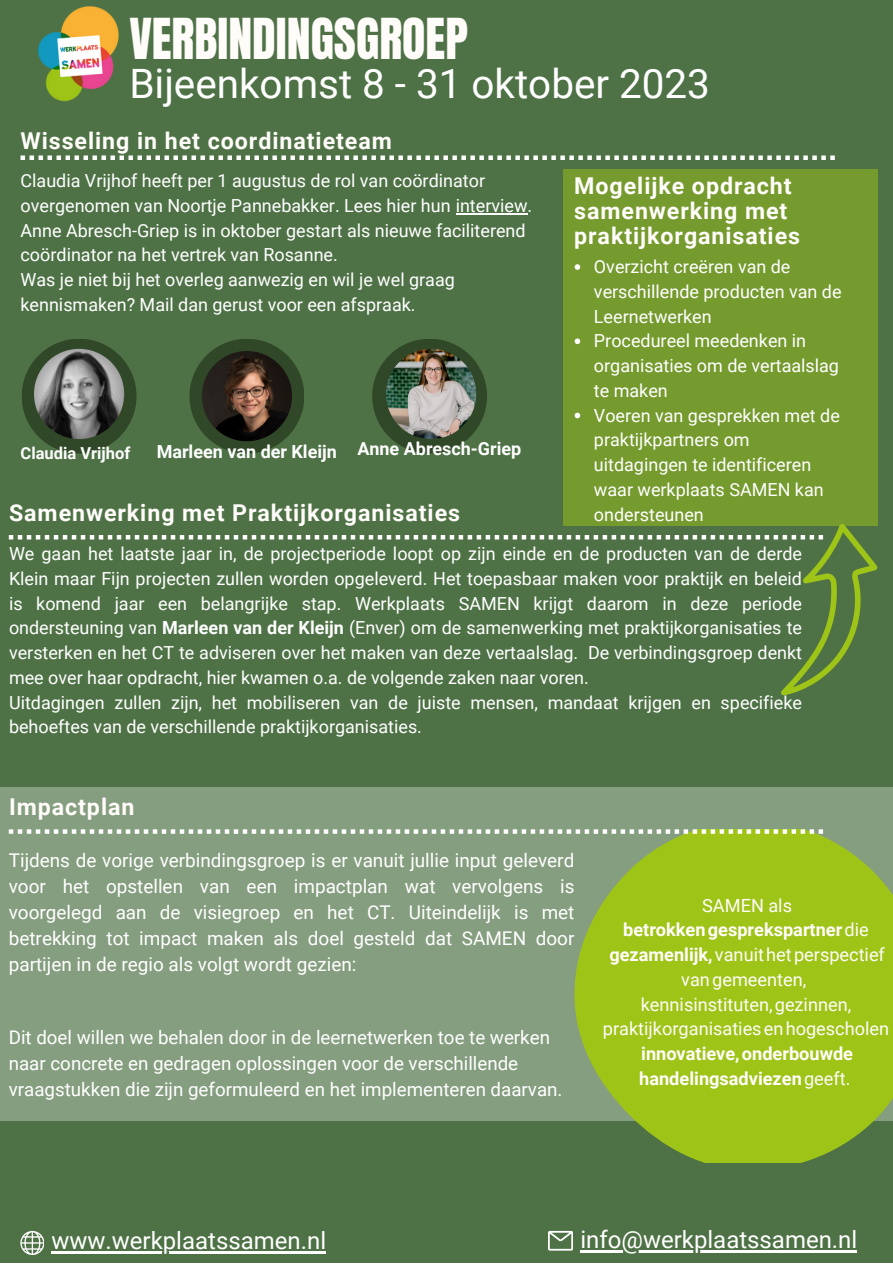
<style>
.page{position:relative;width:893px;height:1264px;background:#fff}
.page>*{position:absolute;margin:0;border:0;box-sizing:border-box;transform-origin:0 0}
.t1{font:48px "Anton";color:#fffcfa}
.t2{font:40.5px "Roboto";color:#fff}
.t3{font:24px "Roboto";color:#fff}
.t4{font:700 23.25px/24.8px "Roboto";letter-spacing:.04em;color:#fffcfa}
.t5{font:18.9px/26px "Roboto";color:#fff;text-align:justify}
.t6{font:18.75px/25.8px "Roboto";color:#fff}
.t7{font:18.15px "Roboto";color:#fffcfa}
.t8{font:700 18.15px/24.8px "Roboto";color:#fffcfa;text-align:center}
.t9{font:18px/24.8px "Roboto";color:#fff}
.t10{font:700 18px "Roboto";color:#fff}
.t11{font:700 16.5px "Roboto";color:#fff}
.s1{font-weight:700}
.s2{font-weight:400}
</style>
<div class="page">
<div style="left:0;top:0;width:892px;height:1262px;background:#4e7246"></div>
<img style="left:38px;top:6px;width:81px;height:96px">
<svg style="left:20px;top:1231px;width:24px;height:23px"></svg>
<hr style="left:51px;top:1251px;width:275px;height:2px;background:#fff">
<svg style="left:548px;top:1230px;width:24px;height:20px"></svg>
<hr style="left:580px;top:1250px;width:277px;height:2px;background:#fff">
<hr style="left:455px;top:213px;width:72px;height:1px;background:#fff">
<div style="left:563px;top:169px;width:315px;height:356px;background:#759a2e"></div>
<svg style="left:574px;top:264px;width:6px;height:6px"></svg>
<svg style="left:574px;top:338px;width:6px;height:6px"></svg>
<svg style="left:574px;top:412px;width:6px;height:6px"></svg>
<div style="left:22px;top:339px;width:114px;height:114px;background:#304828;border-radius:50%"></div>
<img style="left:34px;top:349px;width:90px;height:90px;border-radius:50%">
<div style="left:189px;top:339px;width:115px;height:114px;background:#304828;border-radius:50%"></div>
<div style="left:372px;top:339px;width:115px;height:114px;background:#304828;border-radius:50%"></div>
<img style="left:202px;top:351px;width:90px;height:90px;border-radius:50%">
<img style="left:386px;top:349px;width:90px;height:90px;border-radius:50%">
<svg style="left:21px;top:155px;width:813px;height:5px"></svg>
<div style="left:0;top:787px;width:892px;height:333px;background:#869e80"></div>
<svg style="left:574px;top:830px;width:318px;height:332px;background:#97bc23"></svg>
<svg style="left:9px;top:524px;width:869px;height:172px"></svg>
<svg style="left:9px;top:829px;width:814px;height:4px"></svg>
<p class="t1" style="left:129px;top:5px;width:340px">VERBINDINGSGROEP</p>
<p class="t2" style="left:129px;top:61px;width:582px">Bijeenkomst 8 - 31 oktober 2023</p>
<p class="t4" style="left:21px;top:128px;width:373px">Wisseling in het coordinatieteam</p>
<p class="t9" style="left:21px;top:169px;width:513px">Claudia Vrijhof heeft per 1 augustus de rol van coördinator overgenomen van Noortje Pannebakker. Lees hier hun interview.<br>Anne Abresch-Griep is in oktober gestart als nieuwe faciliterend coördinator na het vertrek van Rosanne.</p>
<p class="t9" style="left:21px;top:267px;width:436px">Was je niet bij het overleg aanwezig en wil je wel graag kennismaken? Mail dan gerust voor een afspraak.</p>
<p class="t11" style="left:21px;top:444px;width:111px">Claudia Vrijhof</p>
<p class="t10" style="left:157px;top:441px;width:182px">Marleen van der Kleijn</p>
<p class="t10" style="left:357px;top:438px;width:165px">Anne Abresch-Griep</p>
<p class="t4" style="left:9px;top:501px;width:452px">Samenwerking met Praktijkorganisaties</p>
<p class="t4" style="left:574px;top:174px;width:227px">Mogelijke opdracht samenwerking met praktijkorganisaties</p>
<p class="t9" style="left:594px;top:255px;width:249px">Overzicht creëren van de verschillende producten van de<br>Leernetwerken</p>
<p class="t9" style="left:594px;top:329px;width:246px">Procedureel meedenken in organisaties om de vertaalslag te maken</p>
<p class="t9" style="left:594px;top:403px;width:247px">Voeren van gesprekken met de praktijkpartners om uitdagingen te identificeren waar werkplaats SAMEN kan ondersteunen</p>
<p class="t9" style="left:9px;top:541px;width:794px;text-align:justify">We gaan het laatste jaar in, de projectperiode loopt op zijn einde en de producten van de derde Klein maar Fijn projecten zullen worden opgeleverd. Het toepasbaar maken voor praktijk en beleid is komend jaar een belangrijke stap. Werkplaats SAMEN krijgt daarom in deze periode ondersteuning van <span class="s1">Marleen van der Kleijn</span> (Enver) om de samenwerking met praktijkorganisaties te versterken en het CT te adviseren over het maken van deze vertaalslag. De verbindingsgroep denkt mee over haar opdracht, hier kwamen o.a. de volgende zaken naar voren.</p>
<p class="t9" style="left:9px;top:690px;width:794px">Uitdagingen zullen zijn, het mobiliseren van de juiste mensen, mandaat krijgen en specifieke behoeftes van de verschillende praktijkorganisaties.</p>
<p class="t4" style="left:9px;top:795px;width:127px">Impactplan</p>
<p class="t5" style="left:9px;top:847px;width:567px">Tijdens de vorige verbindingsgroep is er vanuit jullie input geleverd voor het opstellen van een impactplan wat vervolgens is voorgelegd aan de visiegroep en het CT. Uiteindelijk is met betrekking tot impact maken als doel gesteld dat SAMEN door partijen in de regio als volgt wordt gezien:</p>
<p class="t6" style="left:9px;top:1024px;width:555px">Dit doel willen we behalen door in de leernetwerken toe te werken naar concrete en gedragen oplossingen voor de verschillende vraagstukken die zijn geformuleerd en het implementeren daarvan.</p>
<p class="t8" style="left:623px;top:893px;width:247px"><span class="s2">SAMEN als </span>betrokkengesprekspartner<span class="s2">die</span></p>
<p class="t7" style="left:609px;top:944px;width:277px"><span class="s1">gezamenlijk,</span> vanuithetperspectief</p>
<p class="t7" style="left:681px;top:969px;width:126px">vangemeenten,</p>
<p class="t7" style="left:640px;top:993px;width:212px">kennisinstituten,gezinnen,</p>
<p class="t7" style="left:602px;top:1018px;width:288px">praktijkorganisatiesenhogescholen</p>
<p class="t8" style="left:639px;top:1041px;width:215px;text-align:left">innovatieve,onderbouwde handelingsadviezen<span class="s2">geeft.</span></p>
<p class="t3" style="left:51px;top:1227px;width:276px">www.werkplaatssamen.nl</p>
<p class="t3" style="left:580px;top:1225px;width:278px">info@werkplaatssamen.nl</p>
</div>
